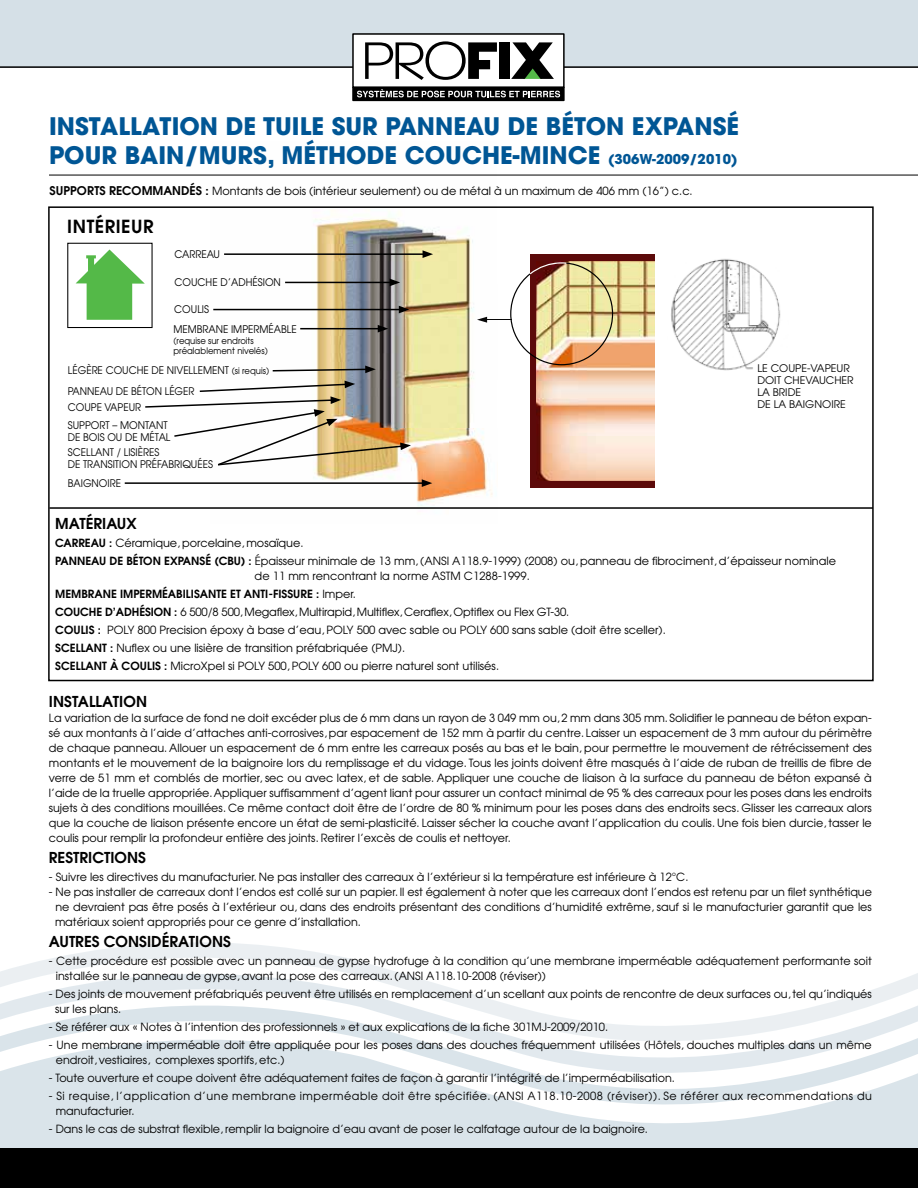
<style>
.page{position:relative;width:918px;height:1188px;background:#fff}
.page>*{position:absolute;margin:0;border:0;box-sizing:border-box;transform-origin:0 0}
.t1{font:700 24px/28.5px "Avant Garde";color:#005695}
.t2{font:600 18px "Avant Garde";letter-spacing:.03em;color:#000}
.t3{font:600 15px "Avant Garde";color:#000}
.t4{font:11.25px/15px "Avant Garde";color:#000}
.t5{font:11.25px/15px "Avant Garde";letter-spacing:.04em;color:#000}
.t6{font:10.5px/12px "Avant Garde";color:#000;scale:.94 1}
.t7{font:10.5px/12px "Avant Garde";color:#000}
.t8{font:9px/10.5px "Avant Garde";color:#000;scale:.94 1}
.s1{font-size:13.5px}
.s2{font-weight:600;font-size:12px}
.s3{font-size:9px}
.s4{font-weight:600}
</style>
<div class="page">
<img style="left:210px;top:174px;width:383px;height:332px">
<div style="left:530px;top:254px;width:373px;height:234px;background:#5c0a0a"></div>
<img style="left:536px;top:261px;width:119px;height:219px">
<img style="left:477px;top:262px;width:136px;height:103px">
<div style="left:655px;top:251px;width:249px;height:239px;background:#fff"></div>
<div style="left:0;top:1126px;width:918px;height:23px;background:#dae4ea"></div>
<svg style="left:0;top:1083px;width:918px;height:43px;fill:#dae4ea"></svg>
<svg style="left:0;top:1051px;width:918px;height:32px;fill:#dae4ea"></svg>
<svg style="left:0;top:942px;width:918px;height:109px"></svg>
<div style="left:0;top:1149px;width:918px;height:39px;background:#000"></div>
<div style="left:0;top:0;width:918px;height:67px;background:#d5e0e7"></div>
<hr style="left:0;top:66px;width:918px;height:2px;background:#000">
<div style="left:353px;top:34px;width:211px;height:53px;background:#fff"></div>
<div style="left:352px;top:33px;width:213px;height:55px;border:2px solid #000"></div>
<svg style="left:365px;top:41px;width:132px;height:39px"></svg>
<div style="left:499px;top:42px;width:11px;height:37px;background:#000"></div>
<svg style="left:511px;top:42px;width:43px;height:37px"></svg>
<svg style="left:355px;top:90px;width:207px;height:8px"></svg>
<div style="left:352px;top:87px;width:213px;height:14px;border:2px solid #000"></div>
<svg style="left:357px;top:89px;width:203px;height:8px;background:#5a5a5a"></svg>
<hr style="left:49px;top:175px;width:869px;height:1px;background:#000">
<div style="left:67px;top:243px;width:86px;height:85px;border:1px solid #000"></div>
<svg style="left:76px;top:250px;width:69px;height:70px"></svg>
<hr style="left:49px;top:507px;width:824px;height:2px;background:#000">
<img style="left:671px;top:259px;width:110px;height:112px">
<hr style="left:224px;top:253px;width:201px;height:2px;background:#000">
<svg style="left:423px;top:250px;width:10px;height:8px"></svg>
<hr style="left:285px;top:282px;width:107px;height:1px;background:#000">
<svg style="left:390px;top:279px;width:10px;height:7px"></svg>
<hr style="left:213px;top:309px;width:188px;height:1px;background:#000">
<svg style="left:399px;top:306px;width:10px;height:7px"></svg>
<hr style="left:300px;top:328px;width:80px;height:1px;background:#000">
<svg style="left:378px;top:325px;width:10px;height:8px"></svg>
<hr style="left:125px;top:482px;width:299px;height:2px;background:#000">
<svg style="left:422px;top:479px;width:10px;height:8px"></svg>
<svg style="left:145px;top:381px;width:266px;height:86px"></svg>
<svg style="left:271px;top:366px;width:105px;height:7px"></svg>
<h1 class="t1" style="left:49px;top:112px;width:692px">INSTALLATION DE TUILE SUR PANNEAU DE BÉTON EXPANSÉ<br>POUR BAIN/MURS, MÉTHODE COUCHE-MINCE <span class="s1">(306W-2009/2010)</span></h1>
<p class="t4" style="left:50px;top:183px;width:645px"><span class="s2">SUPPORTS RECOMMANDÉS :</span> Montants de bois (intérieur seulement) ou de métal à un maximum de 406 mm (16’’) c.c.</p>
<h2 class="t2" style="left:67px;top:215px;width:88px">INTÉRIEUR</h2>
<p class="t6" style="left:175px;top:248px;width:50px">CARREAU</p>
<p class="t6" style="left:175px;top:276px;width:115px">COUCHE D’ADHÉSION</p>
<p class="t6" style="left:174px;top:303px;width:38px">COULIS</p>
<p class="t6" style="left:173px;top:323px;width:133px">MEMBRANE IMPERMÉABLE</p>
<p class="t8" style="left:173px;top:335px;width:102px">(requise sur endroits préalablement nivelés)</p>
<p class="t6" style="left:68px;top:385px;width:136px">PANNEAU DE BÉTON LÉGER</p>
<p class="t6" style="left:68px;top:419px;width:111px">SUPPORT – MONTANT<br>DE BOIS OU DE MÉTAL</p>
<p class="t6" style="left:68px;top:446px;width:156px">SCELLANT / LISIÈRES<br>DE TRANSITION PRÉFABRIQUÉES</p>
<p class="t6" style="left:68px;top:477px;width:58px">BAIGNOIRE</p>
<p class="t6" style="left:68px;top:364px;width:216px">LÉGÈRE COUCHE DE NIVELLEMENT <span class="s3">(si requis)</span></p>
<p class="t6" style="left:68px;top:401px;width:79px">COUPE VAPEUR</p>
<p class="t7" style="left:757px;top:362px;width:98px">LE COUPE-VAPEUR<br>DOIT CHEVAUCHER<br>LA BRIDE<br>DE LA BAIGNOIRE</p>
<h3 class="t3" style="left:55px;top:513px;width:83px">MATÉRIAUX</h3>
<p class="t4" style="left:55px;top:534px;width:782px;line-height:18px"><span class="s4">CARREAU :</span> Céramique, porcelaine, mosaïque.<br><span class="s4">PANNEAU DE BÉTON EXPANSÉ (CBU) :</span> Épaisseur minimale de 13 mm, (ANSI A118.9-1999) (2008) ou, panneau de fibrociment, d’épaisseur nominale</p>
<p class="t4" style="left:55px;top:567px;width:612px;line-height:18px;text-indent:199px">de 11 mm rencontrant la norme ASTM C1288-1999.<br><span class="s4">MEMBRANE IMPERMÉABILISANTE ET ANTI-FISSURE :</span> Imper.<br><span class="s4">COUCHE D’ADHÉSION :</span> 6 500/8 500, Megaflex, Multirapid, Multiflex, Ceraflex, Optiflex ou Flex GT-30.<br><span class="s4">COULIS :</span> POLY 800 Precision époxy à base d’eau, POLY 500 avec sable ou POLY 600 sans sable (doit être sceller).<br><span class="s4">SCELLANT :</span> Nuflex ou une lisière de transition préfabriquée (PMJ).<br><span class="s4">SCELLANT À COULIS :</span> MicroXpel si POLY 500, POLY 600 ou pierre naturel sont utilisés.</p>
<h3 class="t3" style="left:49px;top:691px;width:100px">INSTALLATION</h3>
<p class="t4" style="left:49px;top:710px;width:825px;text-align:justify">La variation de la surface de fond ne doit excéder plus de 6 mm dans un rayon de 3 049 mm ou, 2 mm dans 305 mm. Solidifier le panneau de béton expan&shy;sé aux montants à l’aide d’attaches anti-corrosives, par espacement de 152 mm à partir du centre. Laisser un espacement de 3 mm autour du périmètre de chaque panneau. Allouer un espacement de 6 mm entre les carreaux posés au bas et le bain, pour permettre le mouvement de rétrécissement des montants et le mouvement de la baignoire lors du remplissage et du vidage. Tous les joints doivent être masqués à l’aide de ruban de treillis de fibre de verre de 51 mm et comblés de mortier, sec ou avec latex, et de sable. Appliquer une couche de liaison à la surface du panneau de béton expansé à l’aide de la truelle appropriée. Appliquer suffisamment d’agent liant pour assurer un contact minimal de 95 % des carreaux pour les poses dans les endroits sujets à des conditions mouillées. Ce même contact doit être de l’ordre de 80 % minimum pour les poses dans des endroits secs. Glisser les carreaux alors que la couche de liaison présente encore un état de semi-plasticité. Laisser sécher la couche avant l’application du coulis. Une fois bien durcie, tasser le coulis pour remplir la profondeur entière des joints. Retirer l’excès de coulis et nettoyer.</p>
<h3 class="t3" style="left:49px;top:847px;width:99px">RESTRICTIONS</h3>
<p class="t4" style="left:49px;top:869px;width:641px">- Suivre les directives du manufacturier. Ne pas installer des carreaux à l’extérieur si la température est inférieure à 12°C.</p>
<p class="t4" style="left:55px;top:884px;width:818px;text-align:justify;text-indent:-6px">- Ne pas installer de carreaux dont l’endos est collé sur un papier. Il est également à noter que les carreaux dont l’endos est retenu par un filet synthétique ne devraient pas être posés à l’extérieur ou, dans des endroits présentant des conditions d’humidité extrême, sauf si le manufacturier garantit que les matériaux soient appropriés pour ce genre d’installation.</p>
<h3 class="t3" style="left:49px;top:931px;width:184px">AUTRES CONSIDÉRATIONS</h3>
<p class="t4" style="left:56px;top:953px;width:817px;text-indent:-7px">- Cette procédure est possible avec un panneau de gypse hydrofuge à la condition qu’une membrane imperméable adéquatement performante soit installée sur le panneau de gypse, avant la pose des carreaux. (ANSI A118.10-2008 (réviser))</p>
<p class="t4" style="left:55px;top:986px;width:818px;text-indent:-6px">- Des joints de mouvement préfabriqués peuvent être utilisés en remplacement d’un scellant aux points de rencontre de deux surfaces ou, tel qu’indiqués sur les plans.</p>
<p class="t4" style="left:49px;top:1019px;width:561px">- Se référer aux « Notes à l’intention des professionnels » et aux explications de la fiche 301MJ-2009/2010.</p>
<p class="t4" style="left:56px;top:1037px;width:817px;text-indent:-7px">- Une membrane imperméable doit être appliquée pour les poses dans des douches fréquemment utilisées (Hôtels, douches multiples dans un même endroit, vestiaires, complexes sportifs, etc.)</p>
<p class="t4" style="left:49px;top:1070px;width:628px">- Toute ouverture et coupe doivent être adéquatement faites de façon à garantir l’intégrité de l’imperméabilisation.</p>
<p class="t5" style="left:56px;top:1088px;width:817px;text-indent:-7px">- Si requise, l’application d’une membrane imperméable doit être spécifiée. (ANSI A118.10-2008 (réviser)). Se référer aux recommendations du manufacturier.</p>
<p class="t4" style="left:49px;top:1121px;width:601px">- Dans le cas de substrat flexible, remplir la baignoire d’eau avant de poser le calfatage autour de la baignoire.</p>
</div>
